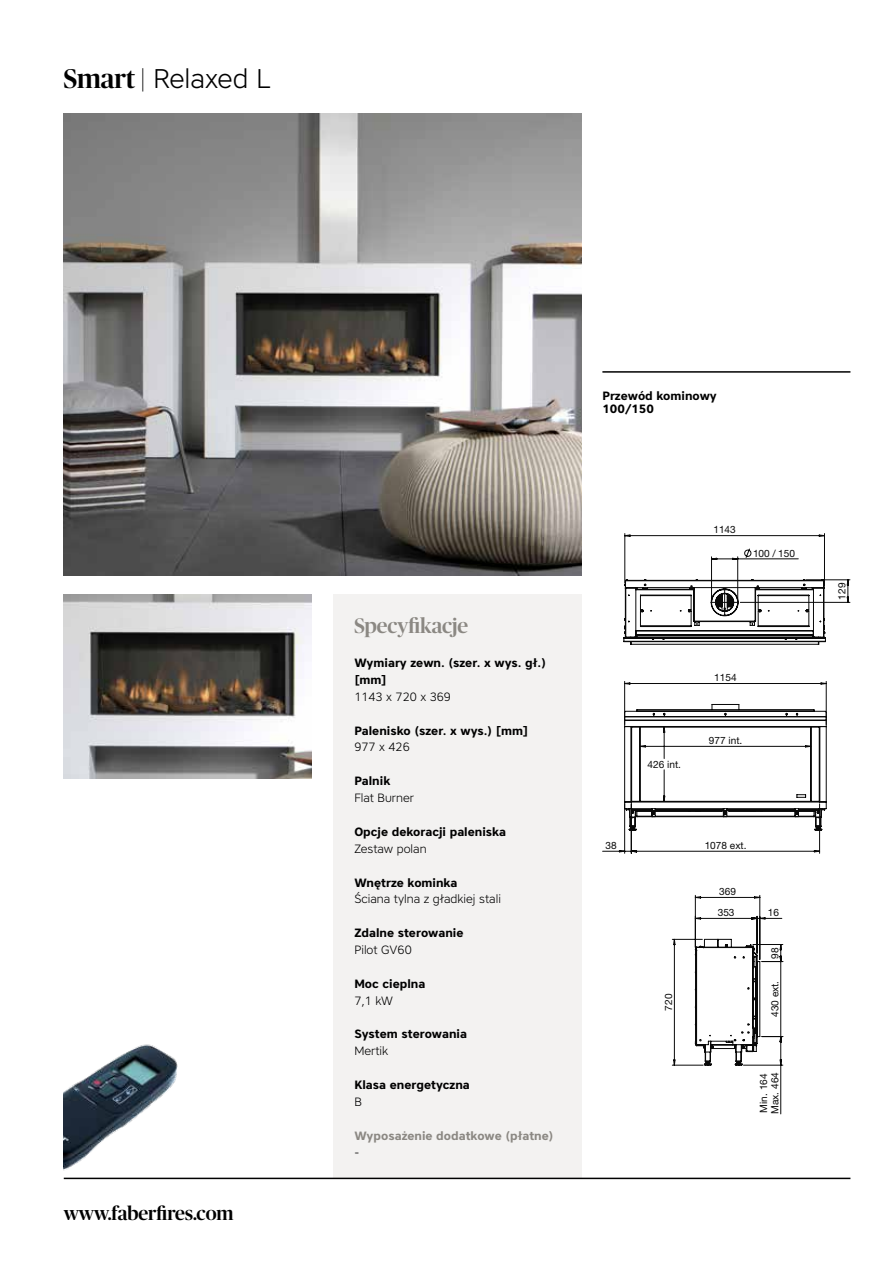
<style>
.page{position:relative;width:893px;height:1263px;background:#fff}
.page>*{position:absolute;margin:0;border:0;box-sizing:border-box;transform-origin:0 0}
.t1{font:300 27px "Core Sans A35";color:#000}
.t2{font:500 21px "Publico Banner";color:#8b8883}
.t3{font:500 19.35px "Publico Banner";color:#000}
.t4{font:700 12px/17px "Core Sans A65";color:#000}
.t5{font:300 12px "Core Sans A35";color:#000}
.t6{font:700 12px "Core Sans A65";color:#8b8883}
.t7{font:10.05px/21px "Helvetica Neue";color:#090909}
.s1{font-family:"Publico Banner";font-weight:500}
</style>
<div class="page">
<hr style="left:602px;top:371px;width:248px;height:2px;background:#000">
<div style="left:333px;top:594px;width:248px;height:585px;background:#f3f2f1"></div>
<img style="left:64px;top:114px;width:517px;height:461px">
<img style="left:64px;top:594px;width:248px;height:184px">
<svg style="left:602px;top:681px;width:225px;height:173px"></svg>
<svg style="left:623px;top:533px;width:227px;height:112px"></svg>
<svg style="left:672px;top:895px;width:111px;height:219px"></svg>
<img style="left:64px;top:1044px;width:113px;height:134px">
<hr style="left:64px;top:1178px;width:786px;height:1px;background:#000">
<h1 class="t1" style="left:64px;top:61px;width:208px"><span class="s1">Smart |</span> Relaxed L</h1>
<h3 class="t3" style="left:64px;top:1200px;width:171px">www.faberfires.com</h3>
<h2 class="t2" style="left:354px;top:611px;width:115px">Specyfikacje</h2>
<p class="t4" style="left:354px;top:654px;width:193px">Wymiary zewn. (szer. x wys. gł.) [mm]</p>
<p class="t5" style="left:354px;top:689px;width:98px">1143 x 720 x 369</p>
<p class="t4" style="left:354px;top:722px;width:175px">Palenisko (szer. x wys.) [mm]</p>
<p class="t5" style="left:354px;top:739px;width:57px">977 x 426</p>
<p class="t4" style="left:354px;top:772px;width:38px">Palnik</p>
<p class="t5" style="left:354px;top:790px;width:61px">Flat Burner</p>
<p class="t4" style="left:354px;top:823px;width:153px">Opcje dekoracji paleniska</p>
<p class="t5" style="left:354px;top:841px;width:74px">Zestaw polan</p>
<p class="t4" style="left:354px;top:873px;width:105px">Wnętrze kominka</p>
<p class="t5" style="left:354px;top:891px;width:148px">Ściana tylna z gładkiej stali</p>
<p class="t4" style="left:354px;top:924px;width:111px">Zdalne sterowanie</p>
<p class="t5" style="left:354px;top:942px;width:59px">Pilot GV60</p>
<p class="t4" style="left:354px;top:975px;width:73px">Moc cieplna</p>
<p class="t5" style="left:354px;top:993px;width:40px">7,1 kW</p>
<p class="t4" style="left:354px;top:1025px;width:114px">System sterowania</p>
<p class="t5" style="left:354px;top:1043px;width:35px">Mertik</p>
<p class="t4" style="left:354px;top:1076px;width:117px">Klasa energetyczna</p>
<p class="t5" style="left:354px;top:1094px;width:9px">B</p>
<p class="t6" style="left:354px;top:1128px;width:201px">Wyposażenie dodatkowe (płatne)</p>
<p class="t5" style="left:354px;top:1145px;width:6px">-</p>
<p class="t4" style="left:602px;top:388px;width:116px;line-height:13.5px">Przewód kominowy<br>100/150</p>
<p class="t7" style="left:713px;top:520px;width:24px">1143</p>
<p class="t7" style="left:753px;top:543px;width:43px">100 / 150</p>
<p class="t7" style="left:648px;top:754px;width:35px">426 int.</p>
<p class="t7" style="left:714px;top:668px;width:24px">1154</p>
<p class="t7" style="left:709px;top:731px;width:35px">977 int.</p>
<p class="t7" style="left:605px;top:835px;width:13px">38</p>
<p class="t7" style="left:705px;top:835px;width:43px">1078 ext.</p>
<p class="t7" style="left:659px;top:1011px;width:18px;rotate:-90deg">720</p>
<p class="t7" style="left:718px;top:882px;width:20px">369<br>353</p>
<p class="t7" style="left:768px;top:903px;width:13px">16</p>
<p class="t7" style="left:765px;top:959px;width:13px;rotate:-90deg">98</p>
<p class="t7" style="left:765px;top:1017px;width:38px;rotate:-90deg">430 ext.</p>
<p class="t7" style="left:759px;top:1114px;width:43px;line-height:11.2px;rotate:-90deg">Min. 164<br>Max. 464</p>
<p class="t7" style="left:832px;top:599px;width:18px;rotate:-90deg">129</p>
</div>
